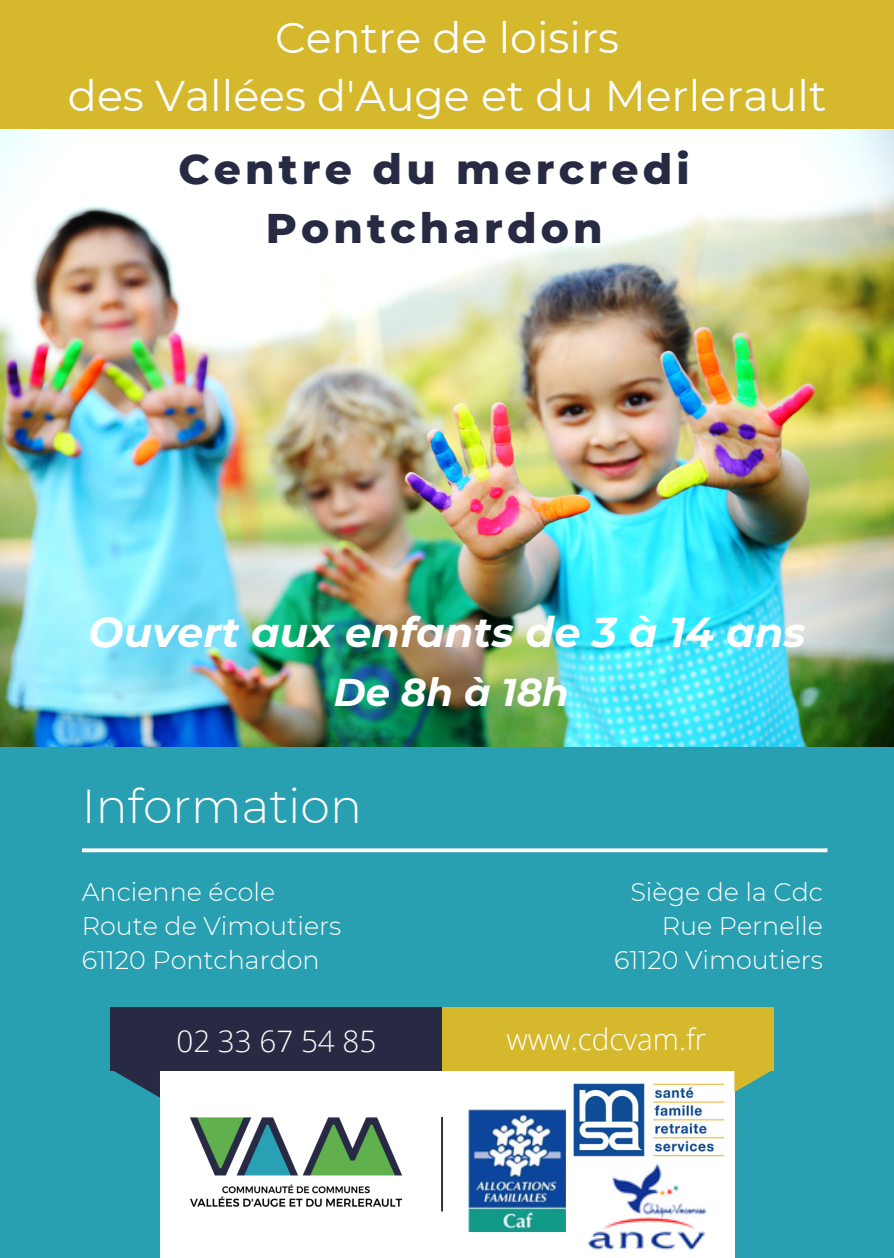
<style>
.page{position:relative;width:894px;height:1258px;background:#fff}
.page>*{position:absolute;margin:0;border:0;box-sizing:border-box;transform-origin:0 0}
.t1{font:300 47.4px "Montserrat";color:#fff}
.t2{font:42.9px "Montserrat";color:#fff}
.t3{font:800 42.3px "Montserrat";letter-spacing:.1em;color:#282a43}
.t4{font:italic 700 41.7px "Montserrat";color:#fff}
.t5{font:italic 700 38.7px "Montserrat";color:#fff}
.t6{font:300 29.7px "Open Sans";color:#fff}
.t7{font:300 25.5px "Montserrat";color:#fff}
</style>
<div class="page">
<div style="left:0;top:0;width:893px;height:131px;background:#d5b82b"></div>
<div style="left:0;top:747px;width:893px;height:511px;background:#29a0b2"></div>
<div style="left:160px;top:1069px;width:574px;height:189px;background:#fff"></div>
<img style="left:190px;top:1117px;width:213px;height:90px">
<svg style="left:441px;top:1117px;width:2px;height:94px"></svg>
<img style="left:468px;top:1110px;width:97px;height:121px">
<img style="left:573px;top:1083px;width:151px;height:74px">
<img style="left:588px;top:1164px;width:119px;height:86px">
<div style="left:111px;top:1008px;width:331px;height:63px;background:#282a43"></div>
<div style="left:442px;top:1008px;width:331px;height:63px;background:#d5b82b"></div>
<svg style="left:734px;top:1071px;width:37px;height:21px"></svg>
<svg style="left:114px;top:1071px;width:46px;height:26px"></svg>
<svg style="left:82px;top:848px;width:745px;height:4px;background:#e9f5f7"></svg>
<img style="left:0;top:130px;width:893px;height:617px">
<p class="t2" style="left:275px;top:11px;width:345px">Centre de loisirs</p>
<p class="t2" style="left:68px;top:70px;width:759px">des Vallées d'Auge et du Merlerault</p>
<p class="t3" style="left:178px;top:144px;width:512px">Centre du mercredi</p>
<p class="t3" style="left:266px;top:202px;width:338px">Pontchardon</p>
<p class="t4" style="left:89px;top:607px;width:718px">Ouvert aux enfants de 3 à 14 ans</p>
<p class="t5" style="left:334px;top:668px;width:236px">De 8h à 18h</p>
<p class="t1" style="left:82px;top:777px;width:282px">Information</p>
<p class="t7" style="left:82px;top:876px;width:195px">Ancienne école</p>
<p class="t7" style="left:82px;top:910px;width:261px">Route de Vimoutiers</p>
<p class="t7" style="left:82px;top:944px;width:239px">61120 Pontchardon</p>
<p class="t7" style="left:630px;top:876px;width:194px">Siège de la Cdc</p>
<p class="t7" style="left:661px;top:910px;width:162px">Rue Pernelle</p>
<p class="t7" style="left:614px;top:944px;width:210px">61120 Vimoutiers</p>
<p class="t6" style="left:176px;top:1020px;width:201px">02 33 67 54 85</p>
<p class="t6" style="left:506px;top:1018px;width:201px">www.cdcvam.fr</p>
</div>
